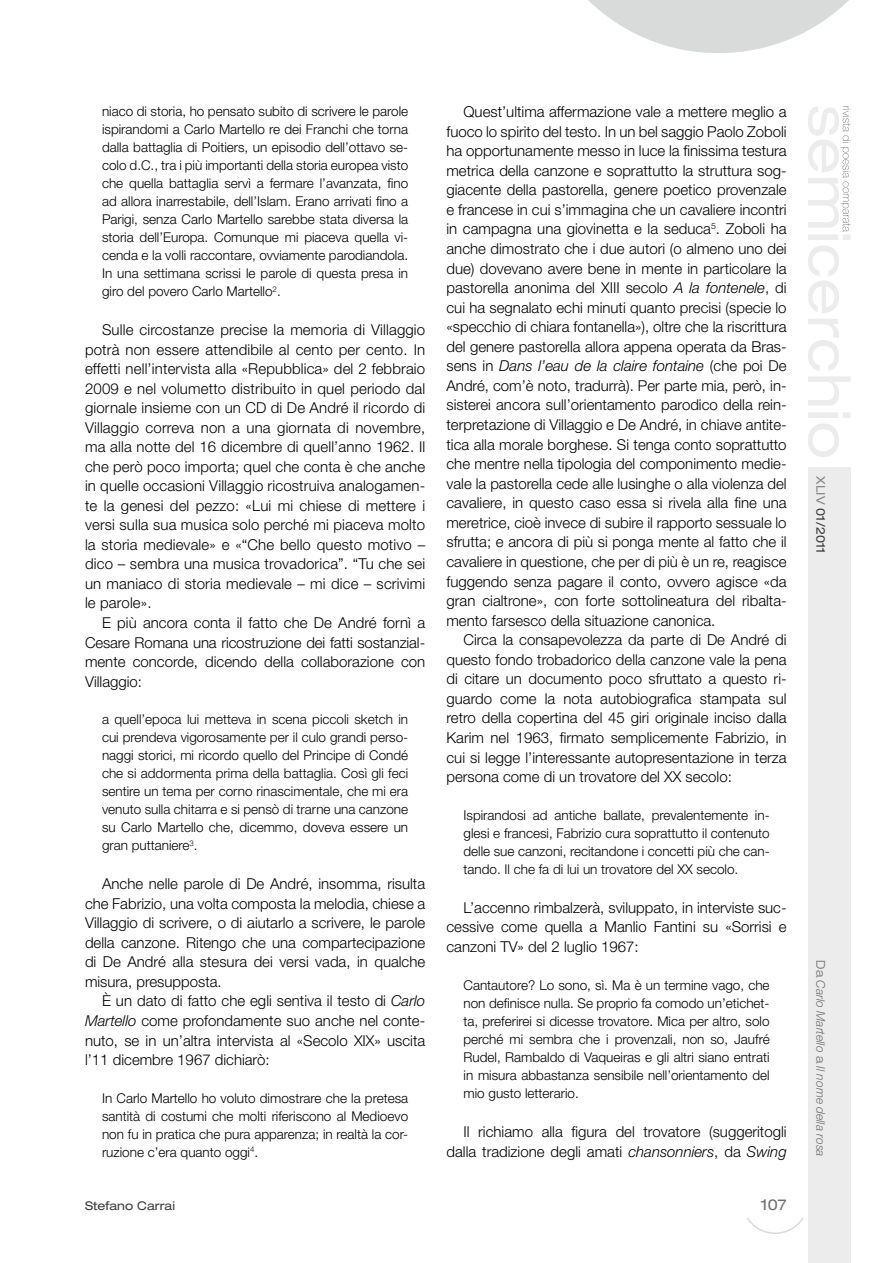
<style>
.page{position:relative;width:893px;height:1263px;background:#fff}
.page>*{position:absolute;margin:0;border:0;box-sizing:border-box;transform-origin:0 0}
.t1{font:300 15px/19.5px "Helvetica Neue LT Std";color:#000;text-align:justify}
.t2{font:expanded 15px "Helvetica Neue LT Std";color:#6e6e6e}
.t3{font:300 13.5px/18px "Helvetica Neue LT Std";color:#000;text-align:justify}
.t4{font:italic 300 12px "Helvetica Neue LT Std";letter-spacing:-.005em;color:#6e6e6e}
.t5{font:expanded 12px "Helvetica Neue LT Std";color:#3a3a39}
.s1{font-style:italic}
.s2{color:#868786}
.s3{font-style:normal;font-stretch:expanded}
</style>
<div class="page">
<svg style="left:588px;top:0;width:261px;height:53px"></svg>
<div style="left:808px;top:468px;width:42px;height:795px;background:#ececec"></div>
<svg style="left:808px;top:106px;width:42px;height:351px"></svg>
<p class="t3" style="left:102px;top:102px;width:308px">niaco di storia, ho pensato subito di scrivere le parole ispirandomi a Carlo Martello re dei Franchi che torna dalla battaglia di Poitiers, un episodio dell’ottavo se&shy;colo d.C., tra i più importanti della storia europea visto che quella battaglia servì a fermare l’avanzata, fino ad allora inarrestabile, dell’Islam. Erano arrivati fino a Parigi, senza Carlo Martello sarebbe stata diversa la storia dell’Europa. Comunque mi piaceva quella vi&shy;cenda e la volli raccontare, ovviamente parodiandola.<br>In una settimana scrissi le parole di questa presa in giro del povero Carlo Martello<sup>2</sup>.</p>
<p class="t1" style="left:85px;top:320px;width:342px;text-indent:17px">Sulle circostanze precise la memoria di Villaggio potrà non essere attendibile al cento per cento. In effetti nell’intervista alla «Repubblica» del 2 febbraio 2009 e nel volumetto distribuito in quel periodo dal giornale insieme con un CD di De André il ricordo di Villaggio correva non a una giornata di novembre, ma alla notte del 16 dicembre di quell’anno 1962. Il che però poco importa; quel che conta è che anche in quelle occasioni Villaggio ricostruiva analogamen&shy;te la genesi del pezzo: «Lui mi chiese di mettere i versi sulla sua musica solo perché mi piaceva molto la storia medievale» e «“Che bello questo motivo – dico – sembra una musica trovadorica”. “Tu che sei un maniaco di storia medievale – mi dice – scrivimi le parole».</p>
<p class="t1" style="left:85px;top:613px;width:342px;text-indent:17px">E più ancora conta il fatto che De André fornì a Cesare Romana una ricostruzione dei fatti sostanzial&shy;mente concorde, dicendo della collaborazione con Villaggio:</p>
<p class="t3" style="left:102px;top:710px;width:308px">a quell’epoca lui metteva in scena piccoli sketch in cui prendeva vigorosamente per il culo grandi perso&shy;naggi storici, mi ricordo quello del Principe di Condé che si addormenta prima della battaglia. Così gli feci sentire un tema per corno rinascimentale, che mi era venuto sulla chitarra e si pensò di trarne una canzone su Carlo Martello che, dicemmo, doveva essere un gran puttaniere<sup>3</sup>.</p>
<p class="t1" style="left:85px;top:874px;width:342px;text-indent:17px">Anche nelle parole di De André, insomma, risulta che Fabrizio, una volta composta la melodia, chiese a Villaggio di scrivere, o di aiutarlo a scrivere, le parole della canzone. Ritengo che una compartecipazione di De André alla stesura dei versi vada, in qualche misura, presupposta.</p>
<p class="t1" style="left:85px;top:991px;width:342px;text-indent:17px">È un dato di fatto che egli sentiva il testo di <span class="s1">Carlo Martello</span> come profondamente suo anche nel conte&shy;nuto, se in un’altra intervista al «Secolo XIX» uscita l’11 dicembre 1967 dichiarò:</p>
<p class="t3" style="left:102px;top:1088px;width:308px">In Carlo Martello ho voluto dimostrare che la pretesa santità di costumi che molti riferiscono al Medioevo non fu in pratica che pura apparenza; in realtà la cor&shy;ruzione c’era quanto oggi<sup>4</sup>.</p>
<p class="t5" style="left:85px;top:1198px;width:91px">Stefano Carrai</p>
<p class="t1" style="left:446px;top:102px;width:342px;text-indent:17px">Quest’ultima affermazione vale a mettere meglio a fuoco lo spirito del testo. In un bel saggio Paolo Zoboli ha opportunamente messo in luce la finissima testura metrica della canzone e soprattutto la struttura sog&shy;giacente della pastorella, genere poetico provenzale e francese in cui s’immagina che un cavaliere incontri in campagna una giovinetta e la seduca<sup>5</sup>. Zoboli ha anche dimostrato che i due autori (o almeno uno dei due) dovevano avere bene in mente in particolare la pastorella anonima del XIII secolo <span class="s1">A la fontenele</span>, di cui ha segnalato echi minuti quanto precisi (specie lo «specchio di chiara fontanella»), oltre che la riscrittura del genere pastorella allora appena operata da Bras&shy;sens in <span class="s1">Dans l’eau de la claire fontaine</span> (che poi De André, com’è noto, tradurrà). Per parte mia, però, in&shy;sisterei ancora sull’orientamento parodico della rein&shy;terpretazione di Villaggio e De André, in chiave antite&shy;tica alla morale borghese. Si tenga conto soprattutto che mentre nella tipologia del componimento medie&shy;vale la pastorella cede alle lusinghe o alla violenza del cavaliere, in questo caso essa si rivela alla fine una meretrice, cioè invece di subire il rapporto sessuale lo sfrutta; e ancora di più si ponga mente al fatto che il cavaliere in questione, che per di più è un re, reagisce fuggendo senza pagare il conto, ovvero agisce «da gran cialtrone», con forte sottolineatura del ribalta&shy;mento farsesco della situazione canonica.</p>
<p class="t1" style="left:446px;top:630px;width:342px;text-indent:17px">Circa la consapevolezza da parte di De André di questo fondo trobadorico della canzone vale la pena di citare un documento poco sfruttato a questo ri&shy;guardo come la nota autobiografica stampata sul retro della copertina del 45 giri originale inciso dalla Karim nel 1963, firmato semplicemente Fabrizio, in cui si legge l’interessante autopresentazione in terza persona come di un trovatore del XX secolo:</p>
<p class="t3" style="left:463px;top:805px;width:308px">Ispirandosi ad antiche ballate, prevalentemente in&shy;glesi e francesi, Fabrizio cura soprattutto il contenuto delle sue canzoni, recitandone i concetti più che can&shy;tando. Il che fa di lui un trovatore del XX secolo.</p>
<p class="t1" style="left:446px;top:897px;width:342px;text-indent:17px">L’accenno rimbalzerà, sviluppato, in interviste suc&shy;cessive come quella a Manlio Fantini su «Sorrisi e canzoni TV» del 2 luglio 1967:</p>
<p class="t3" style="left:463px;top:975px;width:308px">Cantautore? Lo sono, sì. Ma è un termine vago, che non definisce nulla. Se proprio fa comodo un’etichet&shy;ta, preferirei si dicesse trovatore. Mica per altro, solo perché mi sembra che i provenzali, non so, Jaufré Rudel, Rambaldo di Vaqueiras e gli altri siano entrati in misura abbastanza sensibile nell’orientamento del mio gusto letterario.</p>
<p class="t1" style="left:446px;top:1122px;width:342px;text-align:right">Il richiamo alla figura del trovatore (suggeritogli dalla tradizione degli amati <span class="s1">chansonniers</span>, da <span class="s1">Swing</span></p>
<p class="t2" style="left:761px;top:1195px;width:27px">107</p>
<p class="t5" style="left:828px;top:476px;width:79px;rotate:90deg"><span class="s2">XLIV</span> 01/2011</p>
<p class="t4" style="left:828px;top:960px;width:198px;rotate:90deg"><span class="s3">Da</span> Carlo Martello <span class="s3">a</span> Il nome della rosa</p>
</div>
